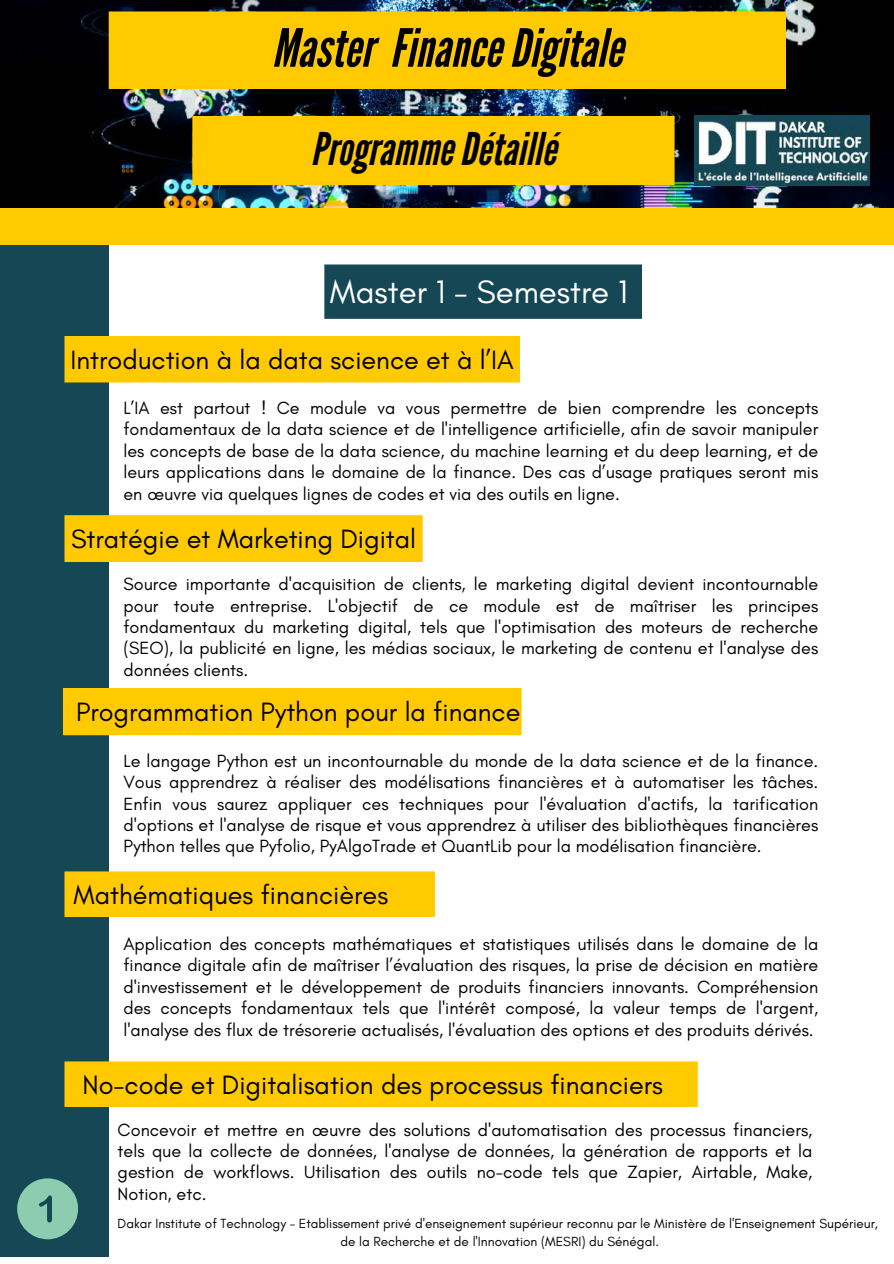
<style>
.page{position:relative;width:894px;height:1264px;background:#fff}
.page>*{position:absolute;margin:0;border:0;box-sizing:border-box;transform-origin:0 0}
.t1{font:italic 52.5px "League Gothic";color:#000}
.t2{font:italic 45px "League Gothic";color:#000}
.t3{font:33px "Glacial Indifference";color:#fff}
.t4{font:27px "Glacial Indifference";color:#000}
.t5{font:18px/21.3px "Glacial Indifference";color:#000;text-align:justify}
.t6{font:13.5px/18px "Glacial Indifference";color:#000;text-align:center}
</style>
<div class="page">
<div style="left:0;top:244px;width:108px;height:1012px;background:#154854"></div>
<img style="left:0;top:1px;width:893px;height:207px">
<div style="left:324px;top:264px;width:318px;height:55px;background:#154854"></div>
<div style="left:109px;top:11px;width:676px;height:78px;background:#ffca00"></div>
<div style="left:0;top:208px;width:893px;height:37px;background:#ffca00"></div>
<div style="left:192px;top:116px;width:482px;height:69px;background:#ffca00"></div>
<div style="left:64px;top:335px;width:456px;height:47px;background:#ffca00"></div>
<div style="left:64px;top:515px;width:358px;height:47px;background:#ffca00"></div>
<div style="left:63px;top:688px;width:458px;height:47px;background:#ffca00"></div>
<img style="left:694px;top:116px;width:174px;height:70px">
<div style="left:17px;top:1178px;width:61px;height:61px;background:#8ccdb0;border-radius:50%"></div>
<svg style="left:39px;top:1195px;width:13px;height:27px"></svg>
<div style="left:64px;top:871px;width:371px;height:46px;background:#ffca00"></div>
<div style="left:64px;top:1061px;width:633px;height:46px;background:#ffca00"></div>
<h1 class="t1" style="left:272px;top:18px;width:352px">Master FinanceDigitale</h1>
<h2 class="t2" style="left:310px;top:123px;width:247px">ProgrammeDétaillé</h2>
<h3 class="t3" style="left:330px;top:271px;width:299px">Master 1 - Semestre 1</h3>
<h3 class="t4" style="left:71px;top:343px;width:444px">Introduction à la data science et à l’IA</h3>
<p class="t5" style="left:123px;top:397px;width:696px">L’IA est partout ! Ce module va vous permettre de bien comprendre les concepts fondamentaux de la data science et de l'intelligence artificielle, afin de savoir manipuler les concepts de base de la data science, du machine learning et du deep learning, et de leurs applications dans le domaine de la finance. Des cas d’usage pratiques seront mis en œuvre via quelques lignes de codes et via des outils en ligne.</p>
<h3 class="t4" style="left:71px;top:522px;width:346px">Stratégie et Marketing Digital</h3>
<p class="t5" style="left:123px;top:573px;width:696px">Source importante d'acquisition de clients, le marketing digital devient incontournable pour toute entreprise. L'objectif de ce module est de maîtriser les principes fondamentaux du marketing digital, tels que l'optimisation des moteurs de recherche (SEO), la publicité en ligne, les médias sociaux, le marketing de contenu et l'analyse des données clients.</p>
<h3 class="t4" style="left:76px;top:695px;width:446px">Programmation Python pour la finance</h3>
<p class="t5" style="left:123px;top:749px;width:696px">Le langage Python est un incontournable du monde de la data science et de la finance.<br>Vous apprendrez à réaliser des modélisations financières et à automatiser les tâches.<br>Enfin vous saurez appliquer ces techniques pour l'évaluation d'actifs, la tarification d'options et l'analyse de risque et vous apprendrez à utiliser des bibliothèques financières Python telles que Pyfolio, PyAlgoTrade et QuantLib pour la modélisation financière.</p>
<h3 class="t4" style="left:73px;top:878px;width:316px">Mathématiques financières</h3>
<p class="t5" style="left:123px;top:933px;width:696px">Application des concepts mathématiques et statistiques utilisés dans le domaine de la finance digitale afin de maîtriser l’évaluation des risques, la prise de décision en matière d'investissement et le développement de produits financiers innovants. Compréhension des concepts fondamentaux tels que l'intérêt composé, la valeur temps de l'argent, l'analyse des flux de trésorerie actualisés, l'évaluation des options et des produits dérivés.</p>
<h3 class="t4" style="left:82px;top:1068px;width:582px">No-code et Digitalisation des processus financiers</h3>
<p class="t5" style="left:118px;top:1118px;width:696px">Concevoir et mettre en œuvre des solutions d'automatisation des processus financiers, tels que la collecte de données, l'analyse de données, la génération de rapports et la gestion de workflows. Utilisation des outils no-code tels que Zapier, Airtable, Make, Notion, etc.</p>
<p class="t6" style="left:118px;top:1214px;width:761px">Dakar Institute of Technology - Etablissement privé d'enseignement supérieur reconnu par le Ministère de l'Enseignement Supérieur, de la Recherche et de l'Innovation (MESRI) du Sénégal.</p>
</div>
